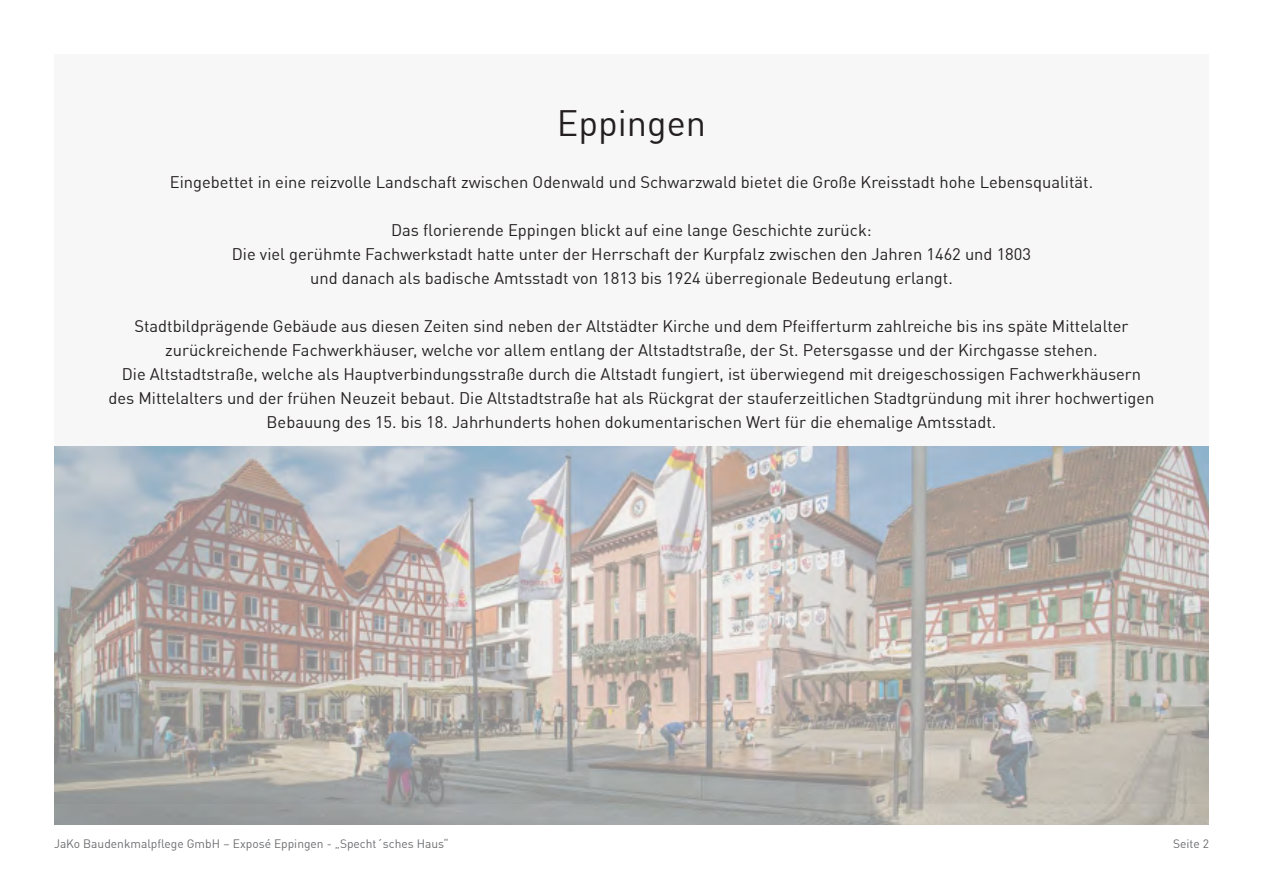
<style>
.page{position:relative;width:1263px;height:893px;background:#fff}
.page>*{position:absolute;margin:0;border:0;box-sizing:border-box;transform-origin:0 0}
.Kopfzeile_Seite{font:36px "DIN Offc";color:#231f20}
.IHV-Eintragstext{font:16.5px/24px "DIN Offc";color:#231f20;text-align:center}
.t1{font:12px "DIN Offc";color:#6c6d70}
</style>
<div class="page">
<div style="left:54px;top:54px;width:1155px;height:750px;background:#f7f7f8"></div>
<img style="left:54px;top:446px;width:1155px;height:378px">
<p class="Kopfzeile_Seite" style="left:557px;top:100px;width:151px">Eppingen</p>
<p class="IHV-Eintragstext" style="left:170px;top:170px;width:925px">Eingebettet in eine reizvolle Landschaft zwischen Odenwald und Schwarzwald bietet die Große Kreisstadt hohe Lebensqualität.</p>
<p class="IHV-Eintragstext" style="left:391px;top:218px;width:482px">Das florierende Eppingen blickt auf eine lange Geschichte zurück:</p>
<p class="IHV-Eintragstext" style="left:232px;top:242px;width:801px">Die viel gerühmte Fachwerkstadt hatte unter der Herrschaft der Kurpfalz zwischen den Jahren 1462 und 1803</p>
<p class="IHV-Eintragstext" style="left:310px;top:266px;width:644px">und danach als badische Amtsstadt von 1813 bis 1924 überregionale Bedeutung erlangt.</p>
<p class="IHV-Eintragstext" style="left:135px;top:314px;width:995px">Stadtbildprägende Gebäude aus diesen Zeiten sind neben der Altstädter Kirche und dem Pfeifferturm zahlreiche bis ins späte Mittelalter zurückreichende Fachwerkhäuser, welche vor allem entlang der Altstadtstraße, der St. Petersgasse und der Kirchgasse stehen.</p>
<p class="IHV-Eintragstext" style="left:108px;top:362px;width:1047px">Die Altstadtstraße, welche als Hauptverbindungsstraße durch die Altstadt fungiert, ist überwiegend mit dreigeschossigen Fachwerkhäusern des Mittelalters und der frühen Neuzeit bebaut. Die Altstadtstraße hat als Rückgrat der stauferzeitlichen Stadtgründung mit ihrer hochwertigen<br>Bebauung des 15. bis 18. Jahrhunderts hohen dokumentarischen Wert für die ehemalige Amtsstadt.</p>
<p class="t1" style="left:54px;top:836px;width:396px">JaKo Baudenkmalpflege GmbH – Exposé Eppingen - „Specht´sches Haus“</p>
<p class="t1" style="left:1173px;top:836px;width:37px">Seite 2</p>
</div>
